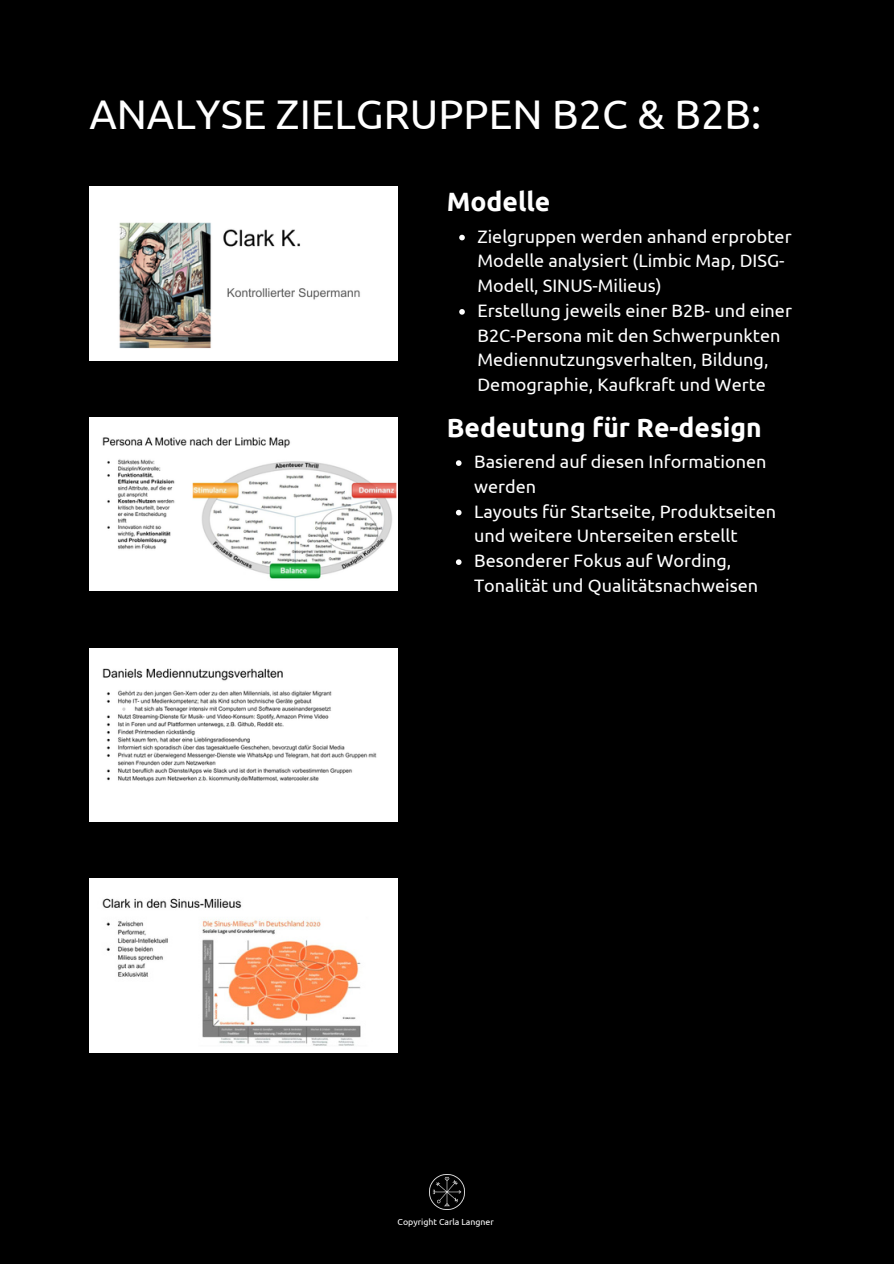
<style>
.page{position:relative;width:894px;height:1264px;background:#fff}
.page>*{position:absolute;margin:0;border:0;box-sizing:border-box;transform-origin:0 0}
.t1{font:41.4px "Ubuntu";color:#fff}
.t2{font:700 26.4px "Ubuntu";color:#fff}
.t3{font:18px/24.8px "Ubuntu";color:#fff}
.t4{font:8.7px "Ubuntu";color:#fff}
</style>
<div class="page">
<div style="left:0;top:0;width:893px;height:1263px;background:#000"></div>
<img style="left:429px;top:1174px;width:35px;height:35px">
<img style="left:89px;top:879px;width:309px;height:173px">
<img style="left:89px;top:648px;width:309px;height:173px">
<img style="left:89px;top:417px;width:309px;height:174px">
<img style="left:89px;top:187px;width:309px;height:173px">
<svg style="left:456px;top:460px;width:5px;height:6px"></svg>
<svg style="left:456px;top:510px;width:5px;height:5px"></svg>
<svg style="left:456px;top:559px;width:5px;height:6px"></svg>
<svg style="left:459px;top:235px;width:5px;height:5px"></svg>
<svg style="left:459px;top:309px;width:5px;height:6px"></svg>
<p class="t1" style="left:89px;top:90px;width:673px">ANALYSE ZIELGRUPPEN B2C &amp; B2B:</p>
<p class="t2" style="left:446px;top:187px;width:105px">Modelle</p>
<p class="t3" style="left:477px;top:223px;width:315px">Zielgruppen werden anhand erprobter<br>Modelle analysiert (Limbic Map, DISG-<br>Modell, SINUS-Milieus)</p>
<p class="t3" style="left:477px;top:298px;width:316px">Erstellung jeweils einer B2B- und einer B2C-Persona mit den Schwerpunkten Mediennutzungsverhalten, Bildung, Demographie, Kaufkraft und Werte</p>
<p class="t2" style="left:446px;top:412px;width:316px">Bedeutung für Re-design</p>
<p class="t3" style="left:474px;top:449px;width:294px">Basierend auf diesen Informationen werden</p>
<h2 class="t3" style="left:474px;top:498px;width:303px">Layouts für Startseite, Produktseiten und weitere Unterseiten erstellt</h2>
<p class="t3" style="left:474px;top:548px;width:285px">Besonderer Fokus auf Wording,<br>Tonalität und Qualitätsnachweisen</p>
<p class="t4" style="left:397px;top:1216px;width:98px">Copyright Carla Langner</p>
</div>
